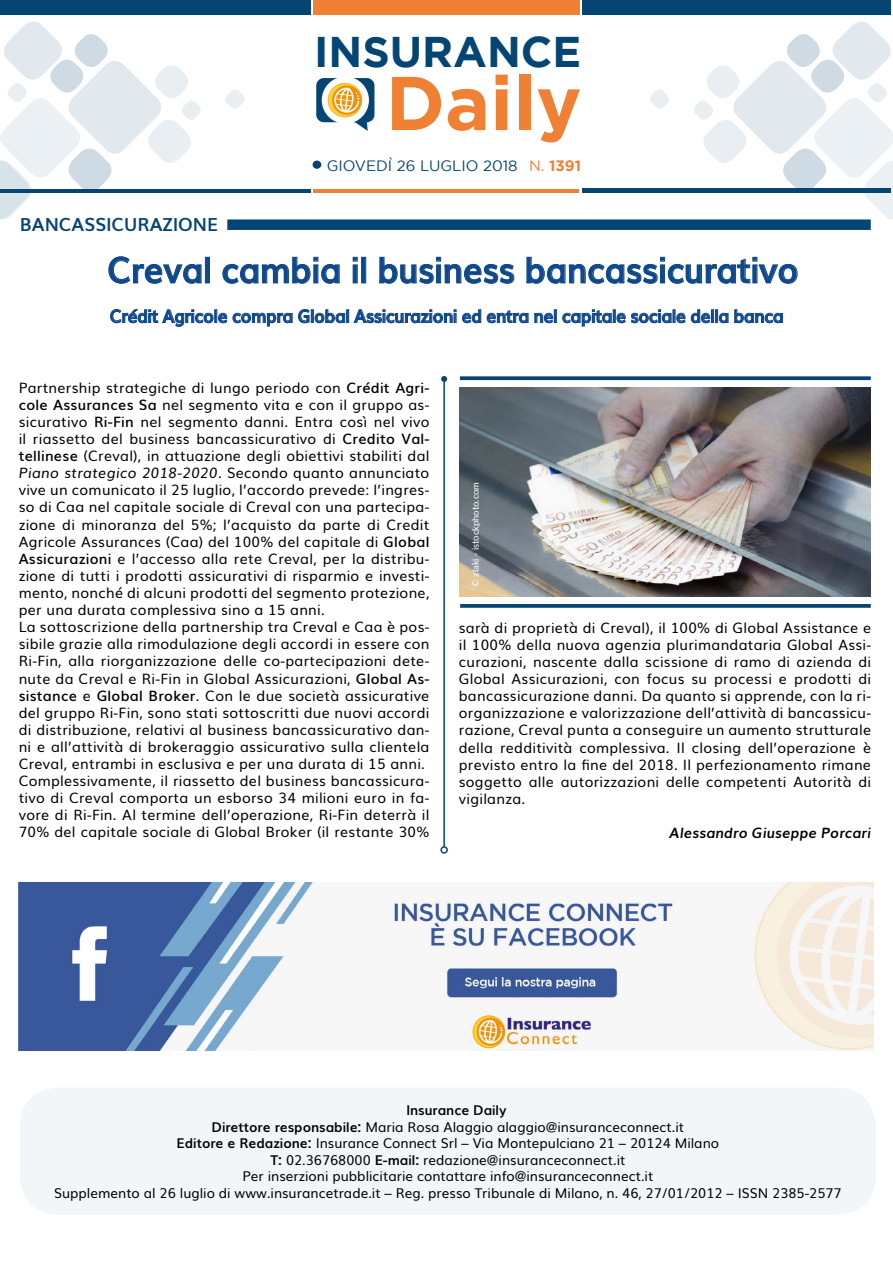
<style>
.page{position:relative;width:893px;height:1263px;background:#fff}
.page>*{position:absolute;margin:0;border:0;box-sizing:border-box;transform-origin:0 0}
.t1{font:700 76.05px "Gotham";color:#f08033}
.t2{font:700 42.9px "Gotham";color:#054573}
.t3{font:700 36px "Muli";letter-spacing:-.01em;color:#0f488c;scale:.95 1}
.t4{font:700 18px "Muli";letter-spacing:-.02em;color:#0f488c;scale:.95 1}
.t5{font:700 18px "Muli";color:#054573}
.t6{font:15px "Gotham";color:#054573}
.t7{font:14.25px/17.1px "Muli";letter-spacing:.02em;color:#000}
.t8{font:italic 700 14.25px "Muli";letter-spacing:.01em;color:#000}
.t9{font:13.5px "Muli";color:#000}
.t10{font:700 13.5px "Muli";color:#000}
.t11{font:9.3px "Lato";color:#fff}
.s1{color:#f08033}
.s2{font-weight:700;color:#f08033}
.s3{font-weight:600}
.s4{font-style:italic}
.s5{font-weight:700}
</style>
<div class="page">
<div style="left:0;top:0;width:310px;height:15px;background:#054573"></div>
<div style="left:583px;top:0;width:308px;height:14px;background:#054573"></div>
<div style="left:313px;top:0;width:267px;height:15px;background:#f08033"></div>
<hr style="left:0;top:189px;width:310px;height:3px;background:#054573">
<hr style="left:583px;top:188px;width:308px;height:4px;background:#054573">
<hr style="left:314px;top:189px;width:265px;height:3px;background:#f08033">
<div style="left:316px;top:78px;width:58px;height:44px;background:#054573;border-radius:8px"></div>
<div style="left:322px;top:77px;width:47px;height:47px;background:#fff;border-radius:50%"></div>
<svg style="left:328px;top:83px;width:40px;height:48px"></svg>
<div style="left:313px;top:161px;width:8px;height:8px;background:#054573;border-radius:50%"></div>
<svg style="left:225px;top:90px;width:20px;height:19px"></svg>
<svg style="left:650px;top:90px;width:19px;height:19px"></svg>
<svg style="left:0;top:21px;width:203px;height:199px"></svg>
<svg style="left:691px;top:21px;width:202px;height:198px"></svg>
<div style="left:20px;top:1087px;width:856px;height:128px;background:#f3f6f8;border-radius:38px"></div>
<svg style="left:108px;top:256px;width:94px;height:28px"></svg>
<div style="left:205px;top:257px;width:5px;height:26px;border:1px solid #0f488c"></div>
<svg style="left:222px;top:257px;width:118px;height:27px"></svg>
<svg style="left:353px;top:257px;width:5px;height:4px"></svg>
<div style="left:361px;top:257px;width:5px;height:26px;border:1px solid #0f488c"></div>
<svg style="left:379px;top:257px;width:136px;height:27px"></svg>
<svg style="left:526px;top:257px;width:272px;height:27px"></svg>
<svg style="left:110px;top:309px;width:117px;height:18px"></svg>
<svg style="left:233px;top:309px;width:112px;height:17px"></svg>
<div style="left:346px;top:309px;width:3px;height:14px;border:1px solid #0f488c"></div>
<svg style="left:354px;top:309px;width:102px;height:14px"></svg>
<svg style="left:462px;top:309px;width:19px;height:14px"></svg>
<svg style="left:487px;top:310px;width:41px;height:13px"></svg>
<svg style="left:534px;top:313px;width:19px;height:10px"></svg>
<div style="left:554px;top:309px;width:3px;height:14px;border:1px solid #0f488c"></div>
<svg style="left:562px;top:309px;width:123px;height:17px"></svg>
<svg style="left:691px;top:309px;width:19px;height:14px"></svg>
<div style="left:711px;top:309px;width:3px;height:14px;border:1px solid #0f488c"></div>
<div style="left:715px;top:309px;width:3px;height:14px;border:1px solid #0f488c"></div>
<svg style="left:719px;top:313px;width:9px;height:10px"></svg>
<svg style="left:734px;top:309px;width:49px;height:14px"></svg>
<div style="left:227px;top:219px;width:644px;height:11px;background:#054573"></div>
<hr style="left:443px;top:379px;width:2px;height:468px;background:#054573">
<svg style="left:441px;top:376px;width:6px;height:6px"></svg>
<div style="left:440px;top:846px;width:8px;height:8px;border:2px solid #054573;border-radius:50%"></div>
<img style="left:460px;top:388px;width:411px;height:208px">
<svg style="left:460px;top:376px;width:411px;height:4px;background:#1a557f"></svg>
<svg style="left:460px;top:604px;width:411px;height:4px;background:#13507b"></svg>
<img style="left:19px;top:883px;width:854px;height:167px">
<h2 class="t2" style="left:314px;top:27px;width:269px">INSURANCE</h2>
<h1 class="t1" style="left:386px;top:59px;width:197px">Daily</h1>
<p class="t5" style="left:20px;top:210px;width:200px">BANCASSICURAZIONE</p>
<p class="t6" style="left:327px;top:157px;width:256px">GIOVEDÌ 26 LUGLIO 2018 <span class="s1">N.</span> <span class="s2">1391</span></p>
<h3 class="t3" style="left:107px;top:241px;width:729px">Creval cambia il business bancassicurativo</h3>
<p class="t4" style="left:110px;top:302px;width:711px">Crédit Agricole compra Global Assicurazioni ed entra nel capitale sociale della banca</p>
<p class="t7" style="left:19px;top:378px;width:412px">Partnership strategiche di lungo periodo con <span class="s3">Crédit Agri&shy;cole Assurances Sa</span> nel segmento vita e con il gruppo as&shy;sicurativo <span class="s3">Ri-Fin</span> nel segmento danni. Entra così nel vivo il riassetto del business bancassicurativo di <span class="s3">Credito Val&shy;tellinese</span> (Creval), in attuazione degli obiettivi stabiliti dal <span class="s4">Piano strategico 2018-2020</span>. Secondo quanto annunciato vive un comunicato il 25 luglio, l’accordo prevede: l’ingres&shy;so di Caa nel capitale sociale di Creval con una partecipa&shy;zione di minoranza del 5%; l’acquisto da parte di Credit Agricole Assurances (Caa) del 100% del capitale di <span class="s3">Global Assicurazioni</span> e l’accesso alla rete Creval, per la distribu&shy;zione di tutti i prodotti assicurativi di risparmio e investi&shy;mento, nonché di alcuni prodotti del segmento protezione, per una durata complessiva sino a 15 anni.<br>La sottoscrizione della partnership tra Creval e Caa è pos&shy;sibile grazie alla rimodulazione degli accordi in essere con Ri-Fin, alla riorganizzazione delle co-partecipazioni dete&shy;nute da Creval e Ri-Fin in Global Assicurazioni, <span class="s3">Global As&shy;sistance</span> e <span class="s3">Global Broker</span>. Con le due società assicurative del gruppo Ri-Fin, sono stati sottoscritti due nuovi accordi di distribuzione, relativi al business bancassicurativo dan&shy;ni e all’attività di brokeraggio assicurativo sulla clientela Creval, entrambi in esclusiva e per una durata di 15 anni.<br>Complessivamente, il riassetto del business bancassicura&shy;tivo di Creval comporta un esborso 34 milioni euro in fa&shy;vore di Ri-Fin. Al termine dell’operazione, Ri-Fin deterrà il 70% del capitale sociale di Global Broker (il restante 30%</p>
<p class="t11" style="left:469px;top:587px;width:106px;rotate:-90deg">© zlaki - istockphoto.com</p>
<p class="t7" style="left:459px;top:618px;width:414px;text-align:justify">sarà di proprietà di Creval), il 100% di Global Assistance e il 100% della nuova agenzia plurimandataria Global Assi&shy;curazioni, nascente dalla scissione di ramo di azienda di Global Assicurazioni, con focus su processi e prodotti di bancassicurazione danni. Da quanto si apprende, con la ri&shy;organizzazione e valorizzazione dell’attività di bancassicu&shy;razione, Creval punta a conseguire un aumento strutturale della redditività complessiva. Il closing dell’operazione è previsto entro la fine del 2018. Il perfezionamento rimane soggetto alle autorizzazioni delle competenti Autorità di vigilanza.</p>
<p class="t8" style="left:669px;top:821px;width:203px">Alessandro Giuseppe Porcari</p>
<p class="t10" style="left:406px;top:1100px;width:102px">Insurance Daily</p>
<p class="t9" style="left:212px;top:1116px;width:474px"><span class="s5">Direttore responsabile:</span> Maria Rosa Alaggio alaggio@insuranceconnect.it</p>
<p class="t9" style="left:177px;top:1132px;width:544px"><span class="s5">Editore e Redazione:</span> Insurance Connect Srl – Via Montepulciano 21 – 20124 Milano</p>
<p class="t9" style="left:270px;top:1149px;width:356px"><span class="s5">T:</span> 02.36768000 <span class="s5">E-mail:</span> redazione@insuranceconnect.it</p>
<p class="t9" style="left:242px;top:1165px;width:412px">Per inserzioni pubblicitarie contattare info@insuranceconnect.it</p>
<p class="t9" style="left:54px;top:1182px;width:789px">Supplemento al 26 luglio di www.insurancetrade.it – Reg. presso Tribunale di Milano, n. 46, 27/01/2012 – ISSN 2385-2577</p>
</div>
